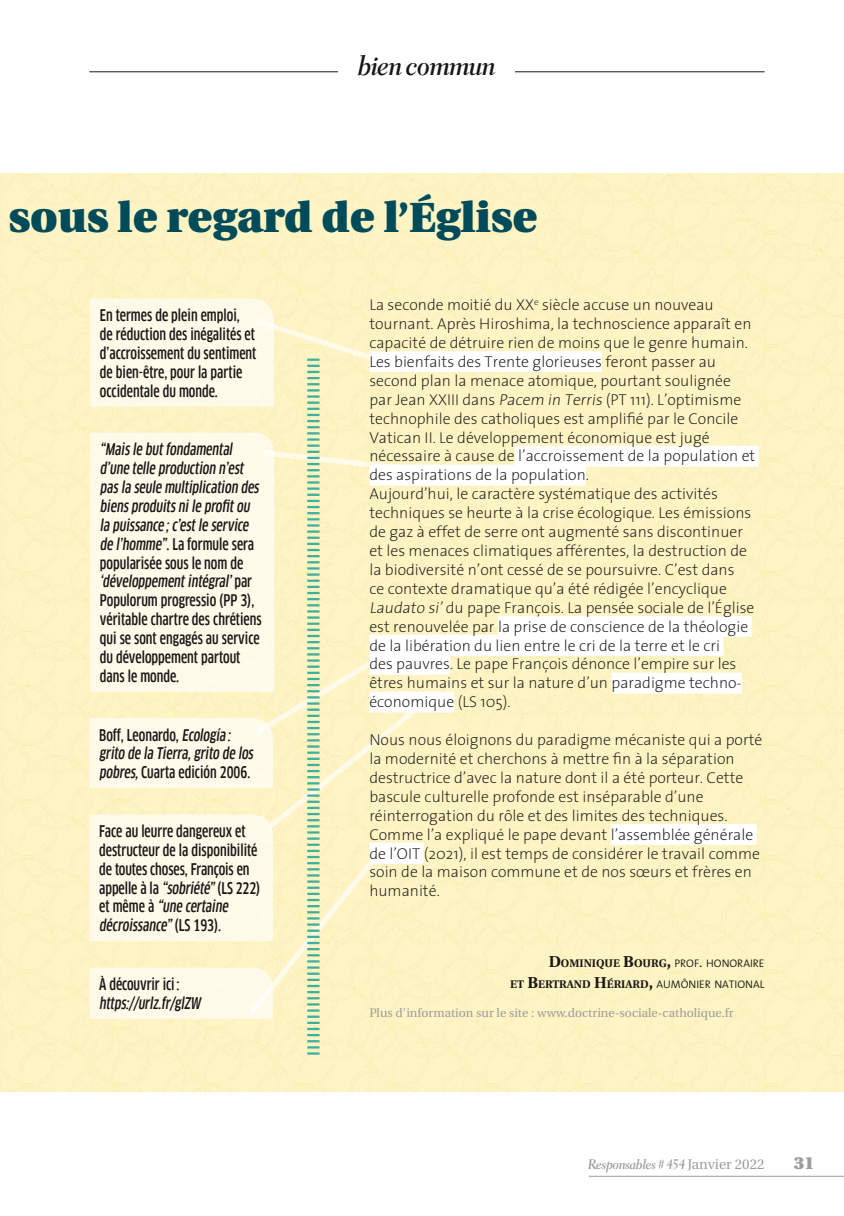
<style>
.page{position:relative;width:844px;height:1216px;background:#fff}
.page>*{position:absolute;margin:0;border:0;box-sizing:border-box;transform-origin:0 0}
.t1{font:900 42px "Utopia";color:#004b5a}
.t2{font:28px "Electra LH Bold Cursive Display";color:#181716}
.t3{font:900 17.5px "Utopia";color:#9c9c9c}
.t4{font:200 15.75px/18.9px "The Sans";color:#181716}
.t5{font:500 15.75px/18.9px "Clan Cond";color:#181716}
.t6{font:14px "Electra LH Bold Cursive Display";color:#9c9c9c}
.t7{font:12.25px "Utopia";color:#9c9c9c}
.t8{font:11.03px/21px "The Sans Semi Light Caps";color:#181716;text-align:right}
.s1{font-family:"Utopia";font-weight:700;font-size:15.75px}
.s2{font-family:"Utopia";font-weight:700}
.s3{font-size:15.75px}
.s4{font-family:"Utopia"}
</style>
<div class="page">
<hr style="left:89px;top:71px;width:675px;height:1px;background:#181716">
<div style="left:338px;top:55px;width:177px;height:49px;background:#fff"></div>
<hr style="left:588px;top:1175px;width:255px;height:1px;background:#9c9c9c">
<svg style="left:89px;top:298px;width:357px;height:756px;background:#fbf5d3"></svg>
<div style="left:369px;top:351px;width:232px;height:21px;background:#fff"></div>
<div style="left:369px;top:464px;width:216px;height:21px;background:#fff"></div>
<div style="left:369px;top:634px;width:354px;height:21px;background:#fff"></div>
<div style="left:369px;top:653px;width:81px;height:21px;background:#fff"></div>
<div style="left:369px;top:691px;width:85px;height:21px;background:#fff"></div>
<div style="left:369px;top:842px;width:54px;height:21px;background:#fff"></div>
<h2 class="t2" style="left:358px;top:49px;width:138px">bien commun</h2>
<h1 class="t1" style="left:9px;top:194px;width:530px">sous le regard de l’Église</h1>
<p class="t5" style="left:100px;top:306px;width:158px">En termes de plein emploi, de réduction des inégalités et d’accroissement du sentiment de bien-être, pour la partie occidentale du monde.</p>
<p class="t5" style="left:100px;top:440px;width:163px">“Mais le butfondamental d’une telle production n’est pas la seule multiplication des biens produits nile profitou la puissance ;c’estle service de l’homme”. La formule sera popularisée sous le nom de ‘développementintégral’par<br>Populorum progressio (PP 3), véritable chartre des chrétiens qui se sont engagés au service du développement partout dans le monde.</p>
<p class="t5" style="left:99px;top:725px;width:158px">Boff, Leonardo, Ecología : grito de la Tierra,grito de los pobres,Cuarta edición 2006.</p>
<p class="t5" style="left:99px;top:821px;width:163px">Face au leurre dangereux et destructeur de la disponibilité de toutes choses, François en appelle à la “sobriété” (LS 222) et même à “une certaine décroissance” (LS 193).</p>
<p class="t5" style="left:99px;top:974px;width:105px">À découvrir ici : https://urlz.fr/glZW</p>
<p class="t4" style="left:369px;top:297px;width:387px">La seconde moitié du XX<sup>e</sup> siècle accuse un nouveau tournant. Après Hiroshima, la technoscience apparaît en capacité de détruire rien de moins que le genre humain.<br>Les bienfaits des Trente glorieuses feront passer au second plan la menace atomique, pourtant soulignée par Jean XXIII dans Pacem in Terris (PT 111). L’optimisme technophile des catholiques est amplifié par le Concile Vatican II. Le développement économique est jugé nécessaire à cause de l’accroissement de la population et des aspirations de la population.<br>Aujourd’hui, le caractère systématique des activités techniques se heurte à la crise écologique. Les émissions de gaz à effet de serre ont augmenté sans discontinuer et les menaces climatiques afférentes, la destruction de la biodiversité n’ont cessé de se poursuivre. C’est dans<br>ce contexte dramatique qu’a été rédigée l’encyclique Laudato si’ du pape François. La pensée sociale de l’Église est renouvelée par la prise de conscience de la théologie de la libération du lien entre le cri de la terre et le cri<br>des pauvres. Le pape François dénonce l’empire sur les êtres humains et sur la nature d’un paradigme techno&shy;économique (LS 105).</p>
<p class="t4" style="left:369px;top:731px;width:394px">Nous nous éloignons du paradigme mécaniste qui a porté la modernité et cherchons à mettre fin à la séparation destructrice d’avec la nature dont il a été porteur. Cette bascule culturelle profonde est inséparable d’une réinterrogation du rôle et des limites des techniques.<br>Comme l’a expliqué le pape devant l’assemblée générale de l’OIT (2021), il est temps de considérer le travail comme soin de la maison commune et de nos sœurs et frères en humanité.</p>
<p class="t8" style="left:510px;top:953px;width:256px"><span class="s1">D</span><span class="s2">OMINIQUE</span> <span class="s1">B</span><span class="s2">OURG</span><span class="s1">,</span> PROF<span class="s3">.</span> HONORAIRE<br><span class="s2">ET</span> <span class="s1">B</span><span class="s2">ERTRAND</span> <span class="s1">H</span><span class="s2">ÉRIARD</span><span class="s1">,</span> AUMÔNIER NATIONAL</p>
<p class="t7" style="left:369px;top:1005px;width:365px">Plus d'information sur le site : www.doctrine-sociale-catholique.fr</p>
<p class="t6" style="left:588px;top:1158px;width:178px">Responsables # 454 <span class="s4">Janvier 2022</span></p>
<p class="t3" style="left:793px;top:1152px;width:22px">31</p>
</div>
